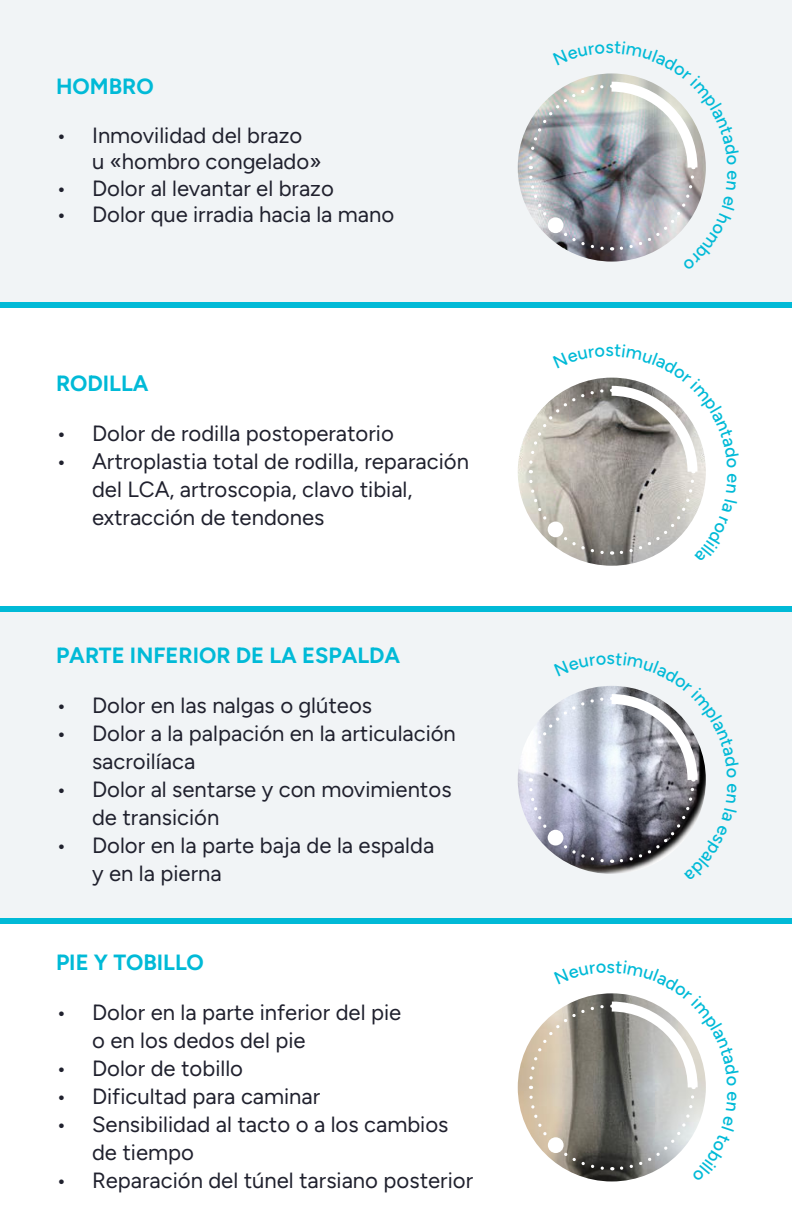
<style>
.page{position:relative;width:792px;height:1224px;background:#fff}
.page>*{position:absolute;margin:0;border:0;box-sizing:border-box;transform-origin:0 0}
.t1{font:22px/28px "Figtree";color:#20212e}
.t2{font:700 22px "Figtree";color:#01bad7}
.t3{font:500 18px "Figtree";color:#01bad7}
</style>
<div class="page">
<div style="left:0;top:612px;width:792px;height:306px;background:#f1f4f6"></div>
<div style="left:0;top:0;width:792px;height:306px;background:#f1f4f6"></div>
<div style="left:0;top:302px;width:792px;height:6px;background:#01bad7"></div>
<div style="left:0;top:606px;width:792px;height:6px;background:#01bad7"></div>
<div style="left:0;top:918px;width:792px;height:6px;background:#01bad7"></div>
<img style="left:527px;top:73px;width:179px;height:189px">
<svg style="left:527px;top:377px;width:179px;height:185px"></svg>
<svg style="left:527px;top:686px;width:179px;height:188px"></svg>
<svg style="left:527px;top:993px;width:179px;height:188px"></svg>
<p class="t2" style="left:56px;top:77px;width:99px">HOMBRO</p>
<p class="t1" style="left:92px;top:123px;width:231px;line-height:26.4px;text-indent:-36px">• Inmovilidad del brazo<br>u «hombro congelado»</p>
<p class="t1" style="left:56px;top:175px;width:279px">• Dolor al levantar el brazo</p>
<p class="t1" style="left:56px;top:202px;width:340px">• Dolor que irradia hacia la mano</p>
<p class="t2" style="left:56px;top:373px;width:94px">RODILLA</p>
<p class="t1" style="left:56px;top:420px;width:339px">• Dolor de rodilla postoperatorio</p>
<p class="t1" style="left:92px;top:448px;width:378px;text-indent:-36px">• Artroplastia total de rodilla, reparación del LCA, artroscopia, clavo tibial, extracción de tendones</p>
<p class="t2" style="left:56px;top:645px;width:346px">PARTE INFERIOR DE LA ESPALDA</p>
<p class="t1" style="left:56px;top:692px;width:318px">• Dolor en las nalgas o glúteos</p>
<p class="t1" style="left:92px;top:720px;width:365px;text-indent:-36px">• Dolor a la palpación en la articulación sacroilíaca</p>
<p class="t1" style="left:92px;top:776px;width:361px;text-indent:-36px">• Dolor al sentarse y con movimientos de transición</p>
<p class="t1" style="left:92px;top:832px;width:344px;text-indent:-36px">• Dolor en la parte baja de la espalda y en la pierna</p>
<p class="t2" style="left:56px;top:953px;width:149px">PIE Y TOBILLO</p>
<p class="t1" style="left:92px;top:1000px;width:311px;text-indent:-36px">• Dolor en la parte inferior del pie o en los dedos del pie</p>
<p class="t1" style="left:56px;top:1056px;width:189px">• Dolor de tobillo</p>
<p class="t1" style="left:56px;top:1084px;width:266px">• Dificultad para caminar</p>
<p class="t1" style="left:92px;top:1112px;width:358px;text-indent:-36px">• Sensibilidad al tacto o a los cambios de tiempo</p>
<p class="t1" style="left:56px;top:1168px;width:419px">• Reparación del túnel tarsiano posterior</p>
<p class="t3" style="left:606px;top:39px;width:10px">s</p>
<p class="t3" style="left:606px;top:342px;width:10px">s</p>
</div>
